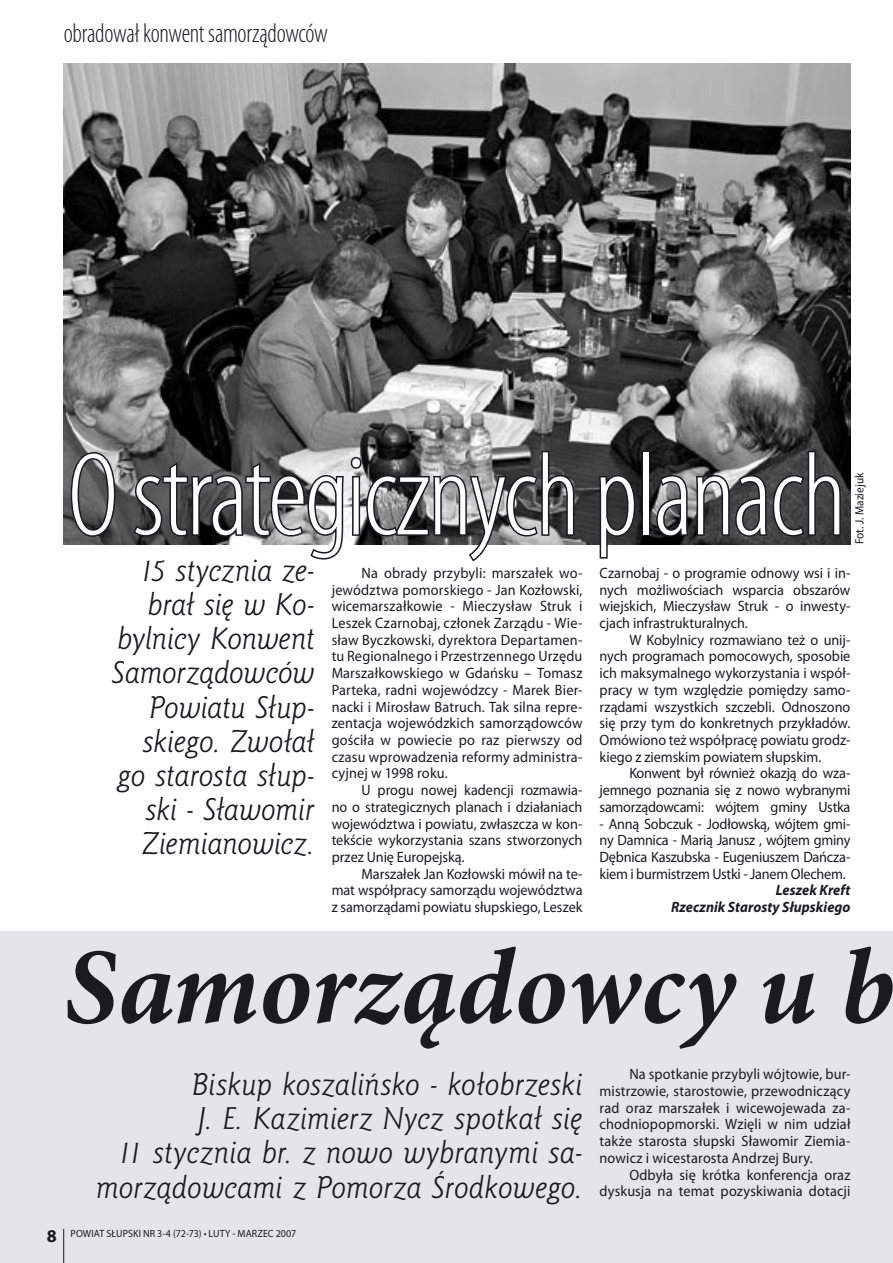
<style>
.page{position:relative;width:893px;height:1263px;background:#fff}
.page>*{position:absolute;margin:0;border:0;box-sizing:border-box;transform-origin:0 0}
.t1{font:300 condensed 118.5px "Myriad Pro";letter-spacing:-.015em;color:#fff}
.t2{font:italic 700 108px "Minion Pro";color:#191c1e}
.t3{font:italic 28.5px/34.2px "Goldy EFN";letter-spacing:-.005em;color:#191c1e;text-align:right}
.t4{font:300 condensed 27px "Myriad Pro";letter-spacing:-.015em;color:#191c1e;scale:.95 1}
.t5{font:15px/16.6px "Myriad Pro";color:#191c1e;text-align:justify;scale:.95 1}
.t6{font:italic 700 15px/16.6px "Myriad Pro";letter-spacing:.005em;color:#191c1e;text-align:right;scale:.95 1}
.t7{font:12px "Myriad Pro";letter-spacing:.005em;color:#191c1e;scale:.95 1}
.t8{font:10.5px "Myriad Pro";letter-spacing:.005em;color:#191c1e;scale:.95 1}
.s1{font-weight:700;font-size:18px}
</style>
<div class="page">
<div style="left:0;top:931px;width:893px;height:332px;background:#e3e5e6"></div>
<img style="left:64px;top:64px;width:786px;height:480px">
<svg style="left:69px;top:450px;width:48px;height:88px"></svg>
<svg style="left:131px;top:449px;width:445px;height:113px"></svg>
<svg style="left:597px;top:473px;width:40px;height:86px"></svg>
<div style="left:641px;top:451px;width:8px;height:85px;border:3px solid #191c1e"></div>
<svg style="left:655px;top:449px;width:187px;height:89px"></svg>
<hr style="left:63px;top:1229px;width:1px;height:34px;background:#191c1e">
<h3 class="t4" style="left:64px;top:19px;width:279px">obradował konwent samorządowców</h3>
<h1 class="t1" style="left:68px;top:432px;width:780px">O strategicznych planach</h1>
<p class="t5" style="left:600px;top:565px;width:266px">Czarnobaj - o programie odnowy wsi i in&shy;nych możliwościach wsparcia obszarów wiejskich, Mieczysław Struk - o inwesty&shy;cjach infrastrukturalnych.</p>
<p class="t5" style="left:600px;top:632px;width:266px;text-indent:30px">W Kobylnicy rozmawiano też o unij&shy;nych programach pomocowych, sposobie ich maksymalnego wykorzystania i współ&shy;pracy w tym względzie pomiędzy samo&shy;rządami wszystkich szczebli. Odnoszono się przy tym do konkretnych przykładów.<br>Omówiono też współpracę powiatu grodz&shy;kiego z ziemskim powiatem słupskim.</p>
<p class="t5" style="left:600px;top:765px;width:266px;text-indent:30px">Konwent był również okazją do wza&shy;jemnego poznania się z nowo wybranymi samorządowcami: wójtem gminy Ustka</p>
<p class="t5" style="left:600px;top:815px;width:266px">- Anną Sobczuk - Jodłowską, wójtem gmi&shy;ny Damnica - Marią Janusz , wójtem gminy Dębnica Kaszubska - Eugeniuszem Dańcza&shy;kiem i burmistrzem Ustki - Janem Olechem.</p>
<p class="t6" style="left:671px;top:882px;width:190px">Leszek Kreft<br>Rzecznik Starosty Słupskiego</p>
<p class="t7" style="left:853px;top:544px;width:77px;rotate:-90deg">Fot. J. Maziejuk</p>
<h3 class="t3" style="left:112px;top:553px;width:204px">15 stycznia ze&shy;brał się w Ko&shy;bylnicy Konwent<br>Samorządowców<br>Powiatu Słup&shy;skiego. Zwołał go starosta słup&shy;ski - Sławomir<br>Ziemianowicz.</h3>
<p class="t5" style="left:332px;top:565px;width:266px;text-indent:30px">Na obrady przybyli: marszałek wo&shy;jewództwa pomorskiego - Jan Kozłowski, wicemarszałkowie - Mieczysław Struk i Leszek Czarnobaj, członek Zarządu - Wie&shy;sław Byczkowski, dyrektora Departamen&shy;tu Regionalnego i Przestrzennego Urzędu Marszałkowskiego w Gdańsku – Tomasz Parteka, radni wojewódzcy - Marek Bier&shy;nacki i Mirosław Batruch. Tak silna repre&shy;zentacja wojewódzkich samorządowców gościła w powiecie po raz pierwszy od czasu wprowadzenia reformy administra&shy;cyjnej w 1998 roku.</p>
<p class="t5" style="left:332px;top:782px;width:266px;text-indent:30px">U progu nowej kadencji rozmawia&shy;no o strategicznych planach i działaniach województwa i powiatu, zwłaszcza w kon&shy;tekście wykorzystania szans stworzonych przez Unię Europejską.</p>
<p class="t5" style="left:332px;top:866px;width:266px;text-indent:30px">Marszałek Jan Kozłowski mówił na te&shy;mat współpracy samorządu województwa z samorządami powiatu słupskiego, Leszek</p>
<h2 class="t2" style="left:64px;top:923px;width:832px">Samorządowcy u b</h2>
<h3 class="t3" style="left:96px;top:1068px;width:488px">Biskup koszalińsko - kołobrzeski<br>J. E. Kazimierz Nycz spotkał się<br>11 stycznia br. z nowo wybranymi sa&shy;morządowcami z Pomorza Środkowego.</h3>
<p class="t8" style="left:47px;top:1227px;width:264px"><span class="s1">8</span> POWIAT SŁUPSKI NR 3-4 (72-73) • LUTY - MARZEC 2007</p>
<p class="t5" style="left:600px;top:1066px;width:266px;text-indent:30px">Na spotkanie przybyli wójtowie, bur&shy;mistrzowie, starostowie, przewodniczący rad oraz marszałek i wicewojewada za&shy;chodniopopmorski. Wzięli w nim udział także starosta słupski Sławomir Ziemia&shy;nowicz i wicestarosta Andrzej Bury.</p>
<p class="t5" style="left:600px;top:1166px;width:266px;text-align:right">Odbyła się krótka konferencja oraz dyskusja na temat pozyskiwania dotacji</p>
</div>
